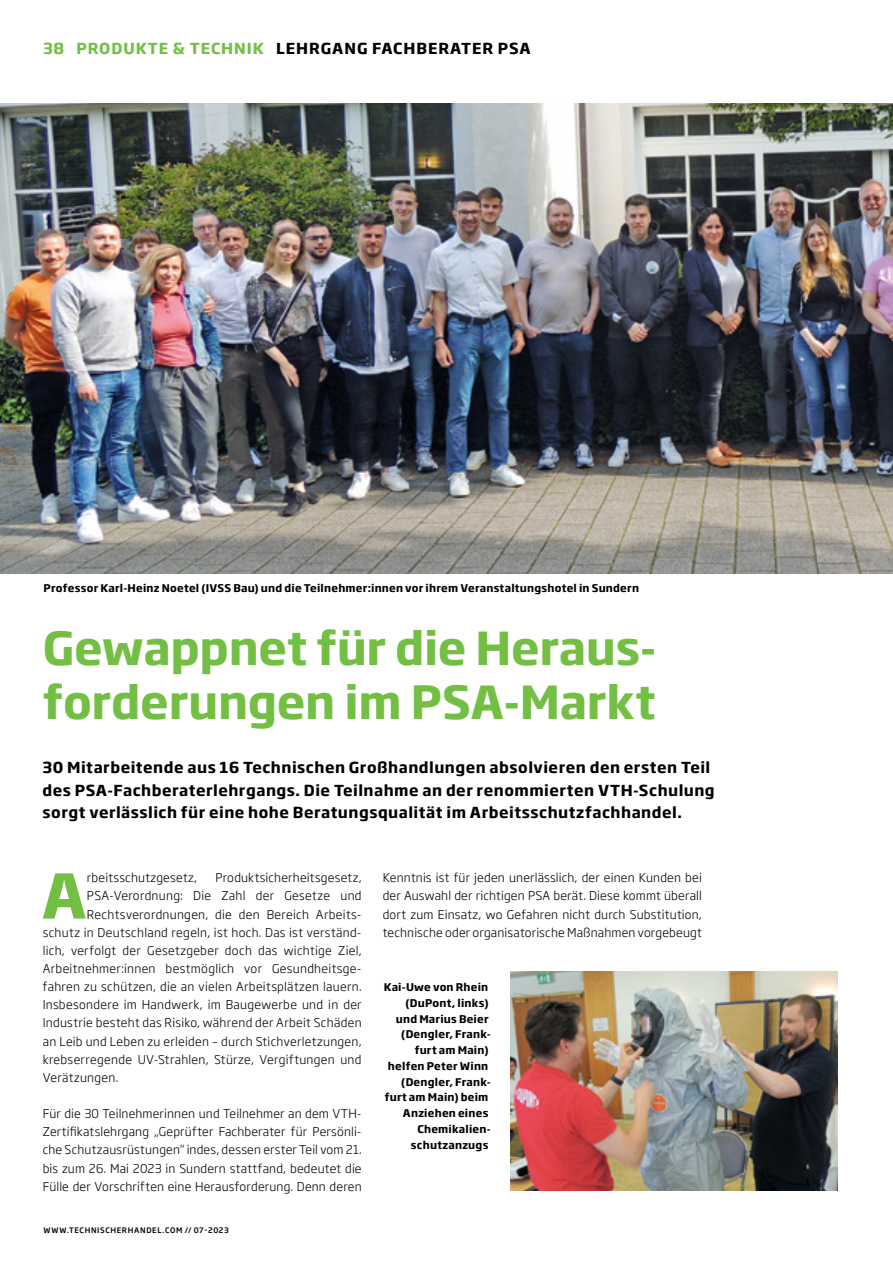
<style>
.page{position:relative;width:893px;height:1263px;background:#fff}
.page>*{position:absolute;margin:0;border:0;box-sizing:border-box;transform-origin:0 0}
.gt_initial{font:700 60.9px "Soho Gothic Pro";color:#72bf44}
.ues{font:700 45px/54.4px "Soho Gothic Pro";letter-spacing:-.01em;color:#72bf44}
.vs_vorspann{font:700 15px/22.5px "Soho Gothic Pro";letter-spacing:.035em;color:#000}
.paginierung_oben{font:700 15px "Soho Gothic Pro";letter-spacing:.065em;color:#000}
.gt_initial-2{font:300 12px "Soho Gothic Pro";letter-spacing:.025em;color:#000}
.gt{font:300 12px/18.1px "Soho Gothic Pro";letter-spacing:.015em;color:#000;text-align:justify}
.bu{font:700 10.5px/15.8px "Soho Gothic Pro";letter-spacing:.02em;color:#000;text-align:right}
.t1{font:500 7.5px "Soho Gothic Pro";letter-spacing:.085em;color:#000}
.s1{color:#72bf44}
</style>
<div class="page">
<img style="left:0;top:103px;width:893px;height:471px">
<img style="left:510px;top:971px;width:328px;height:220px">
<p class="paginierung_oben" style="left:43px;top:37px;width:489px"><span class="s1">38 PRODUKTE &amp; TECHNIK</span> LEHRGANG FACHBERATER PSA</p>
<p class="bu" style="left:44px;top:579px;width:597px">Professor Karl-Heinz Noetel (IVSS Bau) und die Teilnehmer:innen vor ihrem Veranstaltungshotel in Sundern</p>
<p class="ues" style="left:43px;top:618px;width:615px">Gewappnet für die Heraus&shy;forderungen im PSA-Markt</p>
<p class="vs_vorspann" style="left:43px;top:756px;width:674px">30 Mitarbeitende aus 16 Technischen Großhandlungen absolvieren den ersten Teil des PSA-Fachberaterlehrgangs. Die Teilnahme an der renommierten VTH-Schulung sorgt verlässlich für eine hohe Beratungsqualität im Arbeitsschutzfachhandel.</p>
<p class="gt_initial" style="left:41px;top:847px;width:47px">A</p>
<p class="gt_initial-2" style="left:87px;top:868px;width:112px">rbeitsschutzgesetz,</p>
<p class="gt_initial-2" style="left:216px;top:868px;width:148px">Produktsicherheitsgesetz,</p>
<p class="gt_initial-2" style="left:87px;top:887px;width:276px">PSA-Verordnung: Die Zahl der Gesetze und</p>
<p class="gt_initial-2" style="left:87px;top:905px;width:276px">Rechtsverordnungen, die den Bereich Arbeits-</p>
<p class="gt_initial-2" style="left:43px;top:923px;width:320px">schutz in Deutschland regeln, ist hoch. Das ist verständ-</p>
<p class="gt_initial-2" style="left:43px;top:941px;width:320px">lich, verfolgt der Gesetzgeber doch das wichtige Ziel,</p>
<p class="gt_initial-2" style="left:43px;top:959px;width:320px">Arbeitnehmer:innen bestmöglich vor Gesundheitsge-</p>
<p class="gt_initial-2" style="left:43px;top:977px;width:320px">fahren zu schützen, die an vielen Arbeitsplätzen lauern.</p>
<p class="gt_initial-2" style="left:43px;top:995px;width:320px">Insbesondere im Handwerk, im Baugewerbe und in der</p>
<p class="gt_initial-2" style="left:43px;top:1014px;width:320px">Industrie besteht das Risiko, während der Arbeit Schäden</p>
<p class="gt_initial-2" style="left:43px;top:1032px;width:320px">an Leib und Leben zu erleiden – durch Stichverletzungen,</p>
<p class="gt_initial-2" style="left:43px;top:1050px;width:320px">krebserregende UV-Strahlen, Stürze, Vergiftungen und</p>
<p class="gt_initial-2" style="left:43px;top:1068px;width:77px">Verätzungen.</p>
<p class="gt" style="left:43px;top:1104px;width:320px">Für die 30 Teilnehmerinnen und Teilnehmer an dem VTH-Zertifikatslehrgang „Geprüfter Fachberater für Persönli&shy;che Schutzausrüstungen“ indes, dessen erster Teil vom 21. bis zum 26. Mai 2023 in Sundern stattfand, bedeutet die Fülle der Vorschriften eine Herausforderung. Denn deren</p>
<p class="t1" style="left:44px;top:1224px;width:187px">WWW.TECHNISCHERHANDEL.COM // 07–2023</p>
<p class="gt" style="left:383px;top:868px;width:321px">Kenntnis ist für jeden unerlässlich, der einen Kunden bei der Auswahl der richtigen PSA berät. Diese kommt überall dort zum Einsatz, wo Gefahren nicht durch Substitution, technische oder organisatorische Maßnahmen vorgebeugt</p>
<p class="bu" style="left:384px;top:979px;width:109px">Kai-Uwe von Rhein (DuPont, links) und Marius Beier (Dengler, Frank&shy;furt am Main) helfen Peter Winn (Dengler, Frank&shy;furt am Main) beim<br>Anziehen eines<br>Chemikalien&shy;schutzanzugs</p>
</div>
